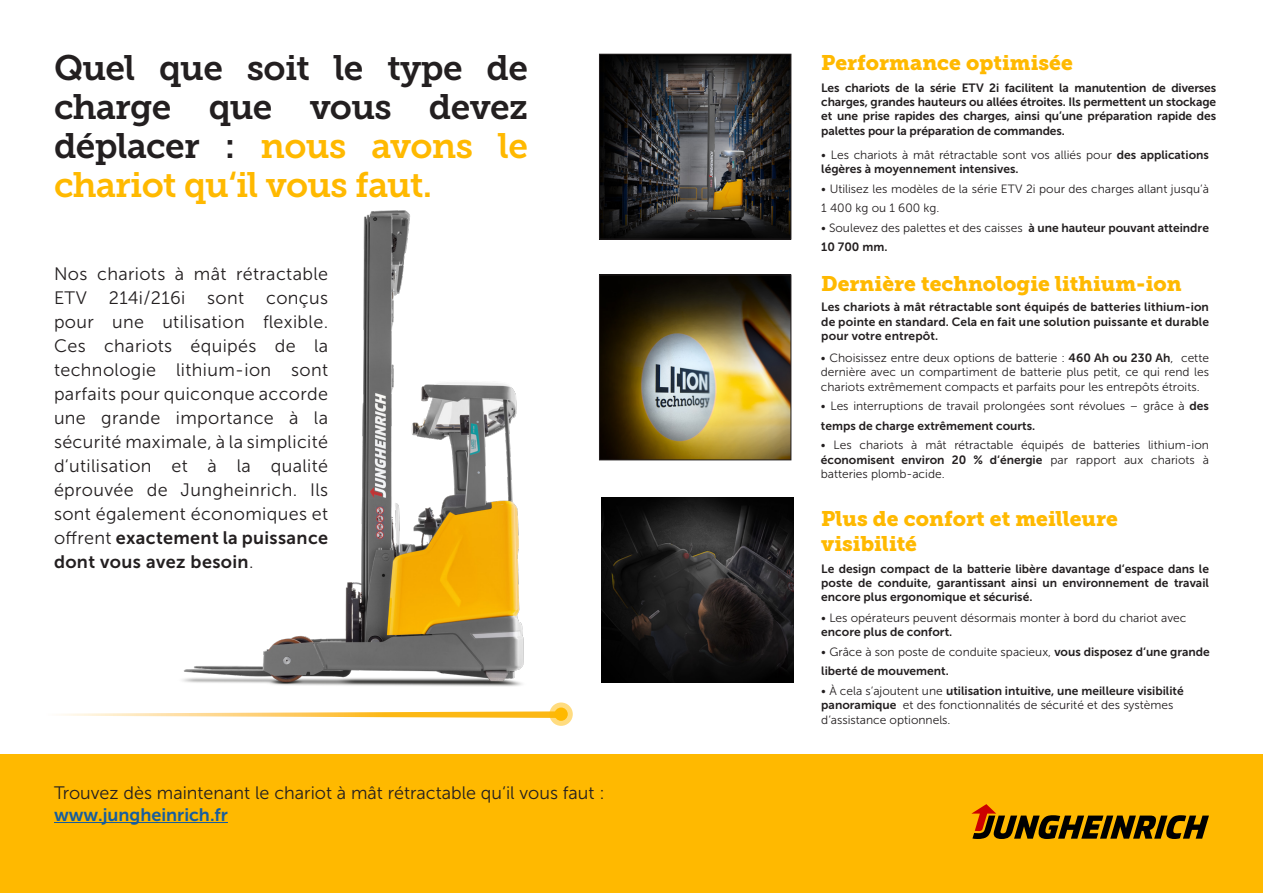
<style>
.page{position:relative;width:1263px;height:893px;background:#fff}
.page>*{position:absolute;margin:0;border:0;box-sizing:border-box;transform-origin:0 0}
.t1{font:35.25px/39px "Museo JH Slab 700";letter-spacing:-.02em;color:#231f20;text-align:justify}
.t2{font:21px/25.2px "Museo JH Slab 900";color:#ffb900}
.t3{font:18px/24px "Museo JH Sans 300";color:#231f20}
.t4{font:12px/14.4px "Museo JH Sans 700";color:#231f20;text-align:justify}
.t5{font:12px/14.4px "Museo JH Sans 300";color:#231f20}
.s1{color:#ffb900}
.s2{font-family:"Museo JH Sans 300"}
.s3{font-family:"Museo JH Sans 700"}
.s4{font-family:"Museo JH Sans 700";color:#175d9e}
</style>
<div class="page">
<div style="left:1px;top:755px;width:1262px;height:138px;background:#ffb900"></div>
<img style="left:601px;top:56px;width:188px;height:181px">
<div style="left:599px;top:54px;width:192px;height:185px;border:1px solid #231f20"></div>
<img style="left:601px;top:277px;width:188px;height:181px">
<div style="left:599px;top:275px;width:192px;height:185px;border:1px solid #231f20"></div>
<img style="left:602px;top:497px;width:191px;height:185px">
<hr style="left:54px;top:822px;width:174px;height:1px;background:#175d9e">
<img style="left:182px;top:210px;width:342px;height:476px">
<svg style="left:59px;top:711px;width:491px;height:7px"></svg>
<svg style="left:549px;top:702px;width:24px;height:24px"></svg>
<div style="left:554px;top:707px;width:14px;height:14px;background:#ffb900;border-radius:50%"></div>
<svg style="left:971px;top:804px;width:238px;height:35px"></svg>
<p class="t1" style="left:54px;top:49px;width:476px">Quel que soit le type de charge que vous devez déplacer : <span class="s1">nous avons le chariot qu‘il vous faut.</span></p>
<p class="t2" style="left:821px;top:50px;width:253px">Performance optimisée</p>
<p class="t4" style="left:821px;top:80px;width:396px">Les chariots de la série ETV 2i facilitent la manutention de diverses charges, grandes hauteurs ou allées étroites. Ils permettent un stockage et une prise rapides des charges, ainsi qu’une préparation rapide des palettes pour la préparation de commandes.</p>
<p class="t4" style="left:821px;top:147px;width:389px"><span class="s2">• Les chariots à mât rétractable sont vos alliés pour</span> des applications légères à moyennement intensives.</p>
<p class="t5" style="left:821px;top:179px;width:389px;line-height:19.5px">• Utilisez les modèles de la série ETV 2i pour des charges allant jusqu‘à<br>1 400 kg ou 1 600 kg.</p>
<p class="t4" style="left:821px;top:218px;width:389px;line-height:19.5px"><span class="s2">• Soulevez des palettes et des caisses</span> à une hauteur pouvant atteindre<br>10 700 mm.</p>
<p class="t3" style="left:54px;top:262px;width:276px;text-align:justify">Nos chariots à mât rétractable ETV 214i/216i sont conçus pour une utilisation flexible.<br>Ces chariots équipés de la technologie lithium-ion sont parfaits pour quiconque accorde une grande importance à la sécurité maximale, à la simplicité d‘utilisation et à la qualité éprouvée de Jungheinrich. Ils sont également économiques et offrent <span class="s3">exactement la puissance dont vous avez besoin</span>.</p>
<p class="t3" style="left:54px;top:782px;width:552px;line-height:21.6px">Trouvez dès maintenant le chariot à mât rétractable qu‘il vous faut : <span class="s4">www.jungheinrich.fr</span></p>
<p class="t2" style="left:821px;top:271px;width:362px">Dernière technologie lithium-ion</p>
<p class="t4" style="left:821px;top:300px;width:389px">Les chariots à mât rétractable sont équipés de batteries lithium-ion de pointe en standard. Cela en fait une solution puissante et durable pour votre entrepôt.</p>
<p class="t5" style="left:821px;top:351px;width:390px;text-align:justify">• Choisissez entre deux options de batterie : <span class="s3">460 Ah ou 230 Ah</span>, cette dernière avec un compartiment de batterie plus petit, ce qui rend les chariots extrêmement compacts et parfaits pour les entrepôts étroits.</p>
<p class="t5" style="left:821px;top:396px;width:390px;line-height:19.5px">• Les interruptions de travail prolongées sont révolues – grâce à <span class="s3">des temps de charge extrêmement courts.</span></p>
<p class="t5" style="left:821px;top:438px;width:390px;text-align:justify">• Les chariots à mât rétractable équipés de batteries lithium-ion <span class="s3">économisent environ 20 % d‘énergie</span> par rapport aux chariots à batteries plomb-acide.</p>
<p class="t2" style="left:821px;top:506px;width:298px">Plus de confort et meilleure visibilité</p>
<p class="t4" style="left:821px;top:561px;width:389px">Le design compact de la batterie libère davantage d‘espace dans le poste de conduite, garantissant ainsi un environnement de travail encore plus ergonomique et sécurisé.</p>
<p class="t5" style="left:821px;top:611px;width:367px">• Les opérateurs peuvent désormais monter à bord du chariot avec <span class="s3">encore plus de confort.</span></p>
<p class="t4" style="left:821px;top:642px;width:390px;line-height:19.5px"><span class="s2">• Grâce à son poste de conduite spacieux,</span> vous disposez d‘une grande liberté de mouvement.</p>
<p class="t5" style="left:821px;top:684px;width:364px">• À cela s‘ajoutent une <span class="s3">utilisation intuitive, une meilleure visibilité panoramique</span> et des fonctionnalités de sécurité et des systèmes d‘assistance optionnels.</p>
</div>
